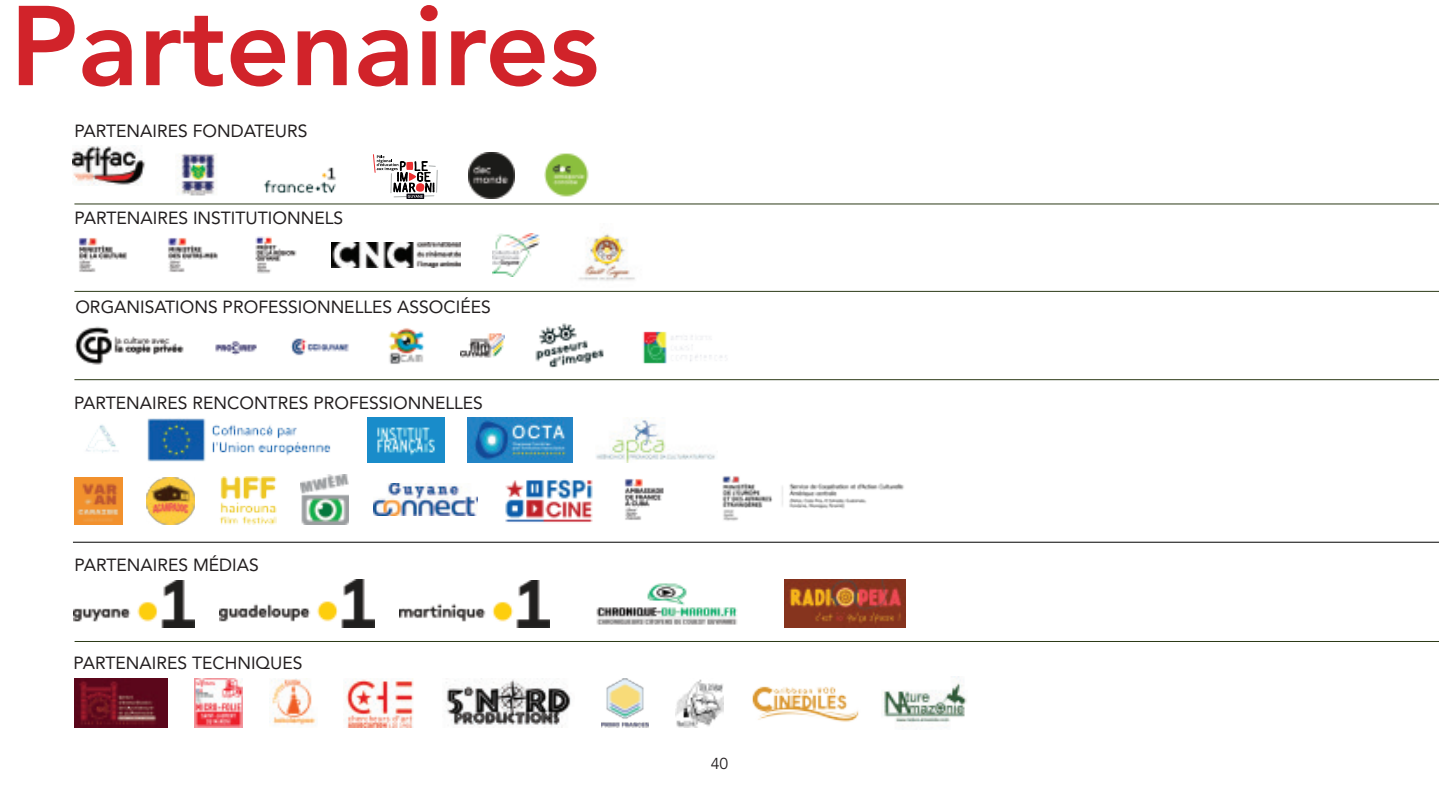
<style>
.page{position:relative;width:1439px;height:809px;background:#fff}
.page>*{position:absolute;margin:0;border:0;box-sizing:border-box;transform-origin:0 0}
.t1{font:800 112px "Avenir";color:#d1232a}
.t2{font:17.5px "Avenir";color:#231f20}
.t3{font:15.75px "Avenir";color:#231f20}
</style>
<div class="page">
<img style="left:73px;top:145px;width:72px;height:41px">
<img style="left:177px;top:154px;width:40px;height:42px">
<img style="left:264px;top:167px;width:72px;height:26px">
<div style="left:406px;top:194px;width:18px;height:5px;background:#0d0b14"></div>
<svg style="left:373px;top:154px;width:65px;height:44px"></svg>
<img style="left:468px;top:152px;width:46px;height:46px">
<img style="left:545px;top:153px;width:44px;height:44px">
<img style="left:78px;top:238px;width:49px;height:34px">
<img style="left:168px;top:238px;width:50px;height:34px">
<img style="left:255px;top:236px;width:42px;height:38px">
<img style="left:332px;top:243px;width:128px;height:24px">
<img style="left:492px;top:233px;width:47px;height:44px">
<img style="left:578px;top:233px;width:57px;height:48px">
<img style="left:74px;top:326px;width:110px;height:39px">
<img style="left:215px;top:341px;width:42px;height:15px">
<img style="left:290px;top:338px;width:59px;height:18px">
<img style="left:388px;top:328px;width:37px;height:36px">
<img style="left:460px;top:333px;width:44px;height:25px">
<img style="left:535px;top:323px;width:69px;height:45px">
<img style="left:643px;top:331px;width:83px;height:33px">
<img style="left:86px;top:424px;width:33px;height:29px">
<img style="left:367px;top:417px;width:77px;height:45px">
<img style="left:468px;top:417px;width:104px;height:45px">
<img style="left:147px;top:418px;width:184px;height:44px">
<img style="left:74px;top:477px;width:48px;height:48px">
<img style="left:147px;top:477px;width:48px;height:48px">
<img style="left:219px;top:477px;width:57px;height:48px">
<img style="left:301px;top:474px;width:48px;height:51px">
<img style="left:373px;top:483px;width:105px;height:33px">
<img style="left:505px;top:479px;width:88px;height:43px">
<img style="left:624px;top:478px;width:40px;height:42px">
<img style="left:73px;top:580px;width:121px;height:48px">
<img style="left:219px;top:579px;width:155px;height:49px">
<img style="left:400px;top:580px;width:149px;height:48px">
<img style="left:596px;top:583px;width:142px;height:42px">
<img style="left:784px;top:579px;width:121px;height:49px">
<img style="left:75px;top:678px;width:92px;height:49px">
<img style="left:195px;top:678px;width:48px;height:49px">
<img style="left:269px;top:678px;width:47px;height:47px">
<img style="left:343px;top:678px;width:71px;height:49px">
<img style="left:446px;top:678px;width:125px;height:49px">
<img style="left:601px;top:678px;width:48px;height:49px">
<img style="left:675px;top:679px;width:48px;height:48px">
<img style="left:752px;top:686px;width:107px;height:36px">
<img style="left:596px;top:417px;width:119px;height:46px">
<hr style="left:74px;top:203px;width:1365px;height:1px;background:#2c3a17">
<hr style="left:74px;top:291px;width:1365px;height:1px;background:#2c3a17">
<hr style="left:74px;top:379px;width:1365px;height:1px;background:#2c3a17">
<hr style="left:73px;top:542px;width:1366px;height:1px;background:#000001">
<hr style="left:75px;top:641px;width:1364px;height:1px;background:#2c3a17">
<img style="left:722px;top:476px;width:182px;height:45px">
<img style="left:883px;top:676px;width:84px;height:50px">
<h1 class="t1" style="left:10px;top:-20px;width:591px">Partenaires</h1>
<p class="t2" style="left:74px;top:121px;width:235px">PARTENAIRES FONDATEURS</p>
<p class="t2" style="left:75px;top:208px;width:270px">PARTENAIRES INSTITUTIONNELS</p>
<p class="t2" style="left:75px;top:297px;width:417px">ORGANISATIONS PROFESSIONNELLES ASSOCIÉES</p>
<p class="t2" style="left:74px;top:392px;width:410px">PARTENAIRES RENCONTRES PROFESSIONNELLES</p>
<p class="t2" style="left:75px;top:554px;width:186px">PARTENAIRES MÉDIAS</p>
<p class="t2" style="left:74px;top:653px;width:230px">PARTENAIRES TECHNIQUES</p>
<p class="t3" style="left:711px;top:754px;width:19px">40</p>
</div>
